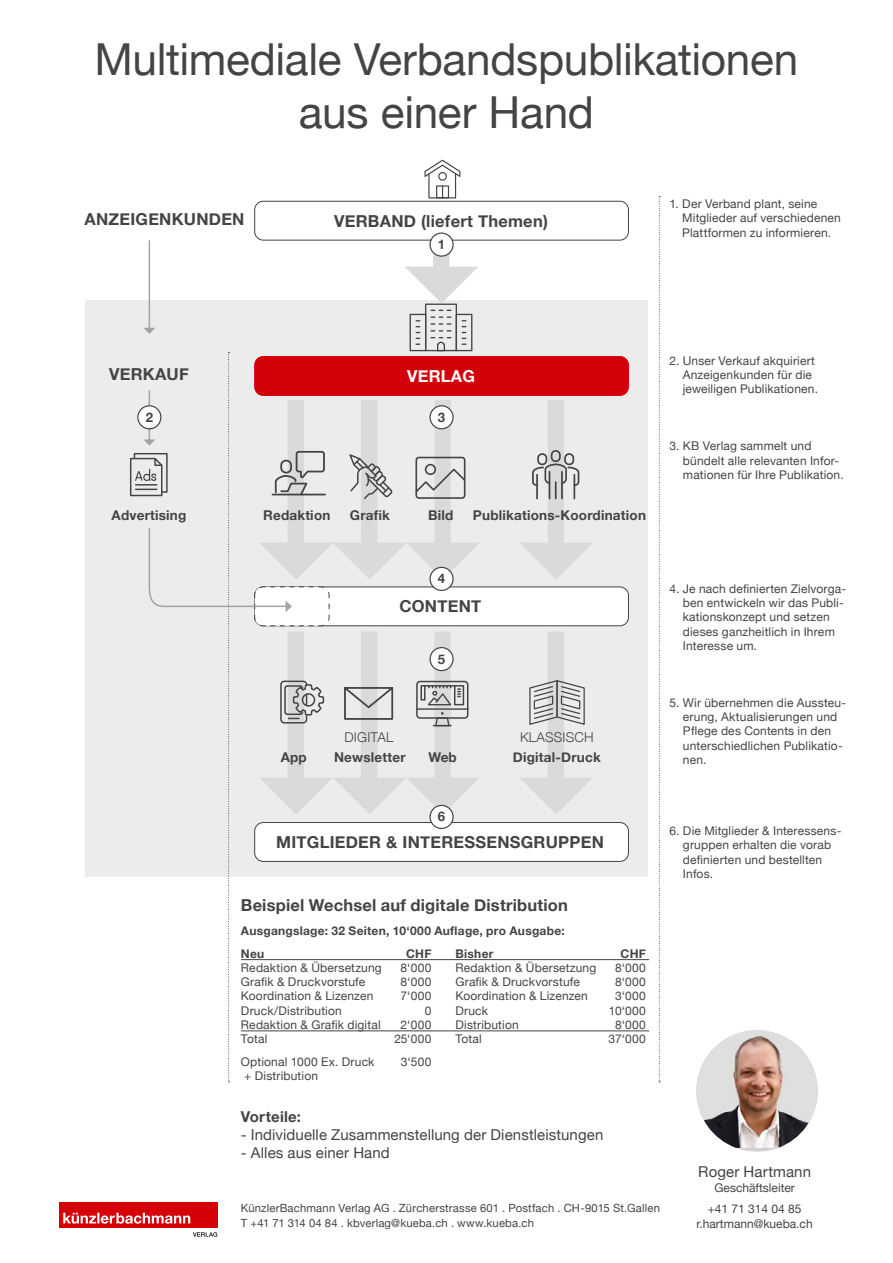
<style>
.page{position:relative;width:893px;height:1263px;background:#fff}
.page>*{position:absolute;margin:0;border:0;box-sizing:border-box;transform-origin:0 0}
.t1{font:44.1px/52.9px "Helvetica Neue";letter-spacing:-.005em;color:#444443;text-align:center}
.t2{font:700 16.5px "Helvetica Neue";letter-spacing:.015em;color:#444443}
.t3{font:700 16.5px "Helvetica Neue";letter-spacing:.015em;color:#fff}
.t4{font:15px "Helvetica Neue";letter-spacing:.005em;color:#444443}
.t5{font:700 15px "Helvetica Neue";letter-spacing:.01em;color:#444443}
.t6{font:700 13.5px "Helvetica Neue";letter-spacing:.015em;color:#444443}
.t7{font:300 13.5px "Helvetica Neue";letter-spacing:.015em;color:#444443}
.t8{font:700 13.2px "Helvetica Neue";color:#444443}
.t9{font:12px/14.2px "Helvetica Neue";letter-spacing:.015em;color:#444443}
.t10{font:700 12px/22.5px "Helvetica Neue";letter-spacing:.02em;color:#444443}
.t11{font:11.25px/15px "Helvetica Neue";letter-spacing:.02em;color:#444443}
</style>
<div class="page">
<div style="left:59px;top:1202px;width:158px;height:26px;background:#d60008"></div>
<svg style="left:63px;top:1213px;width:127px;height:11px"></svg>
<svg style="left:193px;top:1232px;width:24px;height:5px"></svg>
<div style="left:85px;top:300px;width:563px;height:577px;background:#ececec"></div>
<div style="left:255px;top:587px;width:373px;height:39px;background:#fff;border-radius:9px"></div>
<div style="left:254px;top:587px;width:375px;height:39px;border:1px solid #444443;border-radius:9px"></div>
<div style="left:255px;top:822px;width:373px;height:39px;background:#fff;border-radius:9px"></div>
<div style="left:254px;top:822px;width:375px;height:40px;border:1px solid #444443;border-radius:9px"></div>
<div style="left:254px;top:201px;width:375px;height:39px;border:1px solid #444443;border-radius:9px"></div>
<hr style="left:241px;top:959px;width:408px;height:1px;background:#444443">
<hr style="left:241px;top:1030px;width:408px;height:1px;background:#444443">
<svg style="left:659px;top:196px;width:1px;height:886px"></svg>
<svg style="left:424px;top:160px;width:36px;height:38px"></svg>
<svg style="left:520px;top:632px;width:72px;height:182px"></svg>
<svg style="left:430px;top:233px;width:23px;height:23px"></svg>
<div style="left:429px;top:232px;width:25px;height:25px;border:1px solid #444443;border-radius:50%"></div>
<svg style="left:520px;top:400px;width:72px;height:179px"></svg>
<hr style="left:536px;top:475px;width:2px;height:24px;background:#444443">
<div style="left:537px;top:453px;width:10px;height:12px;border:2px solid #444443;border-radius:4px"></div>
<div style="left:255px;top:356px;width:373px;height:39px;background:#d40009;border-radius:9px"></div>
<div style="left:254px;top:356px;width:375px;height:40px;border:1px solid #d40009;border-radius:9px"></div>
<svg style="left:130px;top:237px;width:350px;height:845px"></svg>
<img style="left:696px;top:1030px;width:122px;height:118px">
<h1 class="t1" style="left:95px;top:35px;width:705px">Multimediale Verbandspublikationen aus einer Hand</h1>
<h2 class="t2" style="left:85px;top:206px;width:161px">ANZEIGENKUNDEN</h2>
<h2 class="t2" style="left:334px;top:208px;width:215px">VERBAND (liefert Themen)</h2>
<p class="t8" style="left:438px;top:234px;width:9px">1</p>
<p class="t9" style="left:682px;top:197px;width:160px;text-indent:-13px">1. Der Verband plant, seine<br>Mitglieder auf verschiedenen<br>Plattformen zu informieren.</p>
<h2 class="t2" style="left:109px;top:361px;width:81px">VERKAUF</h2>
<h2 class="t3" style="left:407px;top:363px;width:69px">VERLAG</h2>
<p class="t9" style="left:683px;top:354px;width:137px;text-indent:-13px">2. Unser Verkauf akquiriert<br>Anzeigenkunden für die jeweiligen Publikationen.</p>
<p class="t8" style="left:146px;top:407px;width:9px">2</p>
<p class="t8" style="left:438px;top:407px;width:9px">3</p>
<p class="t9" style="left:683px;top:440px;width:162px;text-indent:-13px">3. KB Verlag sammelt und bündelt alle relevanten Infor&shy;mationen für Ihre Publikation.</p>
<p class="t6" style="left:112px;top:505px;width:76px">Advertising</p>
<p class="t6" style="left:263px;top:505px;width:69px">Redaktion</p>
<p class="t6" style="left:350px;top:505px;width:42px">Grafik</p>
<p class="t6" style="left:428px;top:505px;width:27px">Bild</p>
<p class="t6" style="left:473px;top:505px;width:175px">Publikations-Koordination</p>
<p class="t8" style="left:438px;top:568px;width:9px">4</p>
<h2 class="t2" style="left:399px;top:593px;width:83px">CONTENT</h2>
<p class="t9" style="left:683px;top:582px;width:165px;text-indent:-13px">4. Je nach definierten Zielvorga&shy;ben entwickeln wir das Publi&shy;kationskonzept und setzen dieses ganzheitlich in Ihrem<br>Interesse um.</p>
<p class="t8" style="left:438px;top:648px;width:9px">5</p>
<p class="t7" style="left:344px;top:726px;width:50px">DIGITAL</p>
<p class="t7" style="left:520px;top:726px;width:75px">KLASSISCH</p>
<p class="t6" style="left:281px;top:747px;width:28px">App</p>
<p class="t6" style="left:334px;top:747px;width:73px">Newsletter</p>
<p class="t6" style="left:428px;top:747px;width:30px">Web</p>
<p class="t6" style="left:513px;top:747px;width:89px">Digital-Druck</p>
<p class="t9" style="left:683px;top:696px;width:165px;text-indent:-13px">5. Wir übernehmen die Aussteu&shy;erung, Aktualisierungen und<br>Pflege des Contents in den unterschiedlichen Publikatio&shy;nen.</p>
<p class="t8" style="left:438px;top:806px;width:9px">6</p>
<h2 class="t2" style="left:276px;top:829px;width:329px">MITGLIEDER &amp; INTERESSENSGRUPPEN</h2>
<p class="t9" style="left:683px;top:824px;width:160px;text-indent:-13px">6. Die Mitglieder &amp; Interessens&shy;gruppen erhalten die vorab definierten und bestellten<br>Infos.</p>
<h2 class="t2" style="left:241px;top:892px;width:328px">Beispiel Wechsel auf digitale Distribution</h2>
<p class="t10" style="left:241px;top:920px;width:325px">Ausgangslage: 32 Seiten, 10‘000 Auflage, pro Ausgabe:<br>Neu</p>
<p class="t10" style="left:406px;top:942px;width:27px">CHF</p>
<p class="t10" style="left:455px;top:942px;width:40px">Bisher</p>
<p class="t10" style="left:621px;top:942px;width:27px">CHF</p>
<p class="t9" style="left:241px;top:961px;width:142px">Redaktion &amp; Übersetzung</p>
<p class="t9" style="left:401px;top:961px;width:32px">8‘000</p>
<p class="t9" style="left:455px;top:961px;width:142px">Redaktion &amp; Übersetzung</p>
<p class="t9" style="left:615px;top:961px;width:32px">8‘000</p>
<p class="t9" style="left:241px;top:975px;width:126px">Grafik &amp; Druckvorstufe</p>
<p class="t9" style="left:401px;top:975px;width:32px">8‘000</p>
<p class="t9" style="left:455px;top:975px;width:126px">Grafik &amp; Druckvorstufe</p>
<p class="t9" style="left:615px;top:975px;width:32px">8‘000</p>
<p class="t9" style="left:241px;top:990px;width:134px">Koordination &amp; Lizenzen</p>
<p class="t9" style="left:401px;top:990px;width:32px">7‘000</p>
<p class="t9" style="left:455px;top:990px;width:134px">Koordination &amp; Lizenzen</p>
<p class="t9" style="left:615px;top:990px;width:32px">3‘000</p>
<p class="t9" style="left:241px;top:1004px;width:102px">Druck/Distribution</p>
<p class="t9" style="left:425px;top:1004px;width:8px">0</p>
<p class="t9" style="left:455px;top:1004px;width:34px">Druck</p>
<p class="t9" style="left:609px;top:1004px;width:39px">10‘000</p>
<p class="t9" style="left:241px;top:1018px;width:141px">Redaktion &amp; Grafik digital</p>
<p class="t9" style="left:400px;top:1018px;width:32px">2‘000</p>
<p class="t9" style="left:455px;top:1018px;width:65px">Distribution</p>
<p class="t9" style="left:615px;top:1018px;width:32px">8‘000</p>
<p class="t9" style="left:241px;top:1032px;width:28px">Total</p>
<p class="t9" style="left:394px;top:1032px;width:39px">25‘000</p>
<p class="t9" style="left:455px;top:1032px;width:28px">Total</p>
<p class="t9" style="left:609px;top:1032px;width:39px">37‘000</p>
<p class="t9" style="left:241px;top:1055px;width:135px">Optional 1000 Ex. Druck</p>
<p class="t9" style="left:401px;top:1055px;width:32px">3‘500</p>
<p class="t9" style="left:244px;top:1069px;width:75px">+ Distribution</p>
<p class="t5" style="left:241px;top:1104px;width:62px">Vorteile:</p>
<p class="t4" style="left:241px;top:1123px;width:364px">- Individuelle Zusammenstellung der Dienstleistungen</p>
<p class="t4" style="left:241px;top:1141px;width:150px">- Alles aus einer Hand</p>
<p class="t11" style="left:241px;top:1201px;width:421px">KünzlerBachmann Verlag AG . Zürcherstrasse 601 . Postfach . CH-9015 St.Gallen<br>T +41 71 314 04 84 . kbverlag@kueba.ch . www.kueba.ch</p>
<p class="t4" style="left:698px;top:1160px;width:114px">Roger Hartmann</p>
<p class="t9" style="left:708px;top:1178px;width:95px;line-height:20.7px;text-align:center">Geschäftsleiter +41 71 314 04 85</p>
<p class="t9" style="left:697px;top:1217px;width:118px">r.hartmann@kueba.ch</p>
</div>
